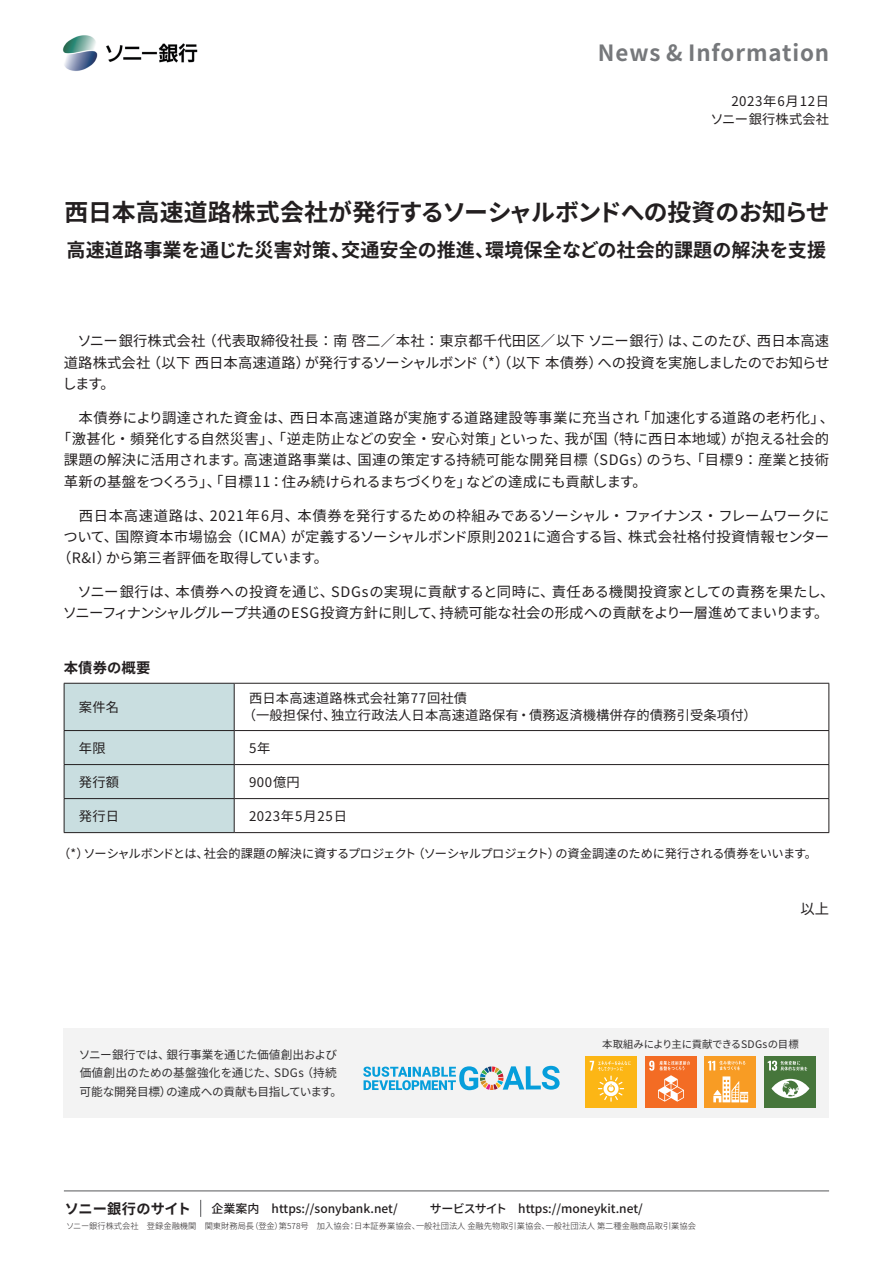
<style>
.page{position:relative;width:893px;height:1263px;background:#fff}
.page>*{position:absolute;margin:0;border:0;box-sizing:border-box;transform-origin:0 0}
.t1{font:700 23.85px "Noto Sans CJ Kjp";letter-spacing:-.01em;color:#231f20}
.t2{font:700 22.35px "Noto Sans CJ Kjp";letter-spacing:.04em;color:#76787b}
.t3{font:700 19.2px "Noto Sans CJ Kjp";color:#231f20}
.t4{font:14.4px/21.3px "Noto Sans CJ Kjp";letter-spacing:.01em;color:#231f20}
.t5{font:14.4px "Noto Sans CJ Kjp";letter-spacing:-.02em;color:#231f20}
.t6{font:14.4px "Noto Sans CJ Kjp";letter-spacing:-.03em;color:#231f20}
.t7{font:14.4px "Noto Sans CJ Kjp";letter-spacing:-.025em;color:#231f20}
.t8{font:14.4px "Noto Sans CJ Kjp";letter-spacing:-.015em;color:#231f20}
.t9{font:14.4px "Noto Sans CJ Kjp";letter-spacing:.03em;color:#231f20}
.t10{font:14.4px/21.3px "Noto Sans CJ Kjp";letter-spacing:-.035em;color:#231f20}
.t11{font:14.4px "Noto Sans CJ Kjp";letter-spacing:-.055em;color:#231f20}
.t12{font:14.4px "Noto Sans CJ Kjp";letter-spacing:-.09em;color:#231f20}
.t13{font:14.4px "Noto Sans CJ Kjp";letter-spacing:-.01em;color:#231f20}
.t14{font:14.4px "Noto Sans CJ Kjp";letter-spacing:.045em;color:#231f20}
.t15{font:700 14.4px "Noto Sans CJ Kjp";letter-spacing:.01em;color:#231f20}
.t16{font:700 14.25px "Noto Sans CJ Kjp";letter-spacing:.005em;color:#231f20}
.t17{font:13.35px "Noto Sans CJ Kjp";letter-spacing:.01em;color:#231f20}
.t18{font:13.35px/18px "Noto Sans CJ Kjp";letter-spacing:.04em;color:#231f20;text-align:right}
.t19{font:13.35px "Noto Sans CJ Kjp";letter-spacing:.06em;color:#231f20}
.t20{font:12.15px "Noto Sans CJ Kjp";letter-spacing:-.03em;color:#231f20}
.t21{font:12.15px "Noto Sans CJ Kjp";letter-spacing:-.01em;color:#231f20}
.t22{font:12.15px "Noto Sans CJ Kjp";letter-spacing:-.075em;color:#231f20}
.t23{font:12.15px "Noto Sans CJ Kjp";letter-spacing:-.08em;color:#231f20}
.t24{font:500 12px "Noto Sans CJ Kjp";color:#231f20}
.t25{font:11.7px/18.6px "Noto Sans CJ Kjp";letter-spacing:-.02em;color:#312f30}
.t26{font:11.7px "Noto Sans CJ Kjp";letter-spacing:-.04em;color:#312f30}
.t27{font:10.35px "Noto Sans CJ Kjp";letter-spacing:-.01em;color:#312f30}
.t28{font:300 8.25px "Noto Sans CJ Kjp";color:#231f20}
</style>
<div class="page">
<img style="left:62px;top:35px;width:136px;height:36px">
<div style="left:65px;top:684px;width:169px;height:148px;background:#c9dee0"></div>
<hr style="left:64px;top:683px;width:1px;height:47px;background:#231f20">
<hr style="left:234px;top:683px;width:1px;height:47px;background:#231f20">
<hr style="left:828px;top:683px;width:1px;height:47px;background:#231f20">
<hr style="left:64px;top:731px;width:1px;height:33px;background:#231f20">
<hr style="left:234px;top:731px;width:1px;height:33px;background:#231f20">
<hr style="left:828px;top:731px;width:1px;height:33px;background:#231f20">
<hr style="left:64px;top:765px;width:1px;height:33px;background:#231f20">
<hr style="left:234px;top:765px;width:1px;height:33px;background:#231f20">
<hr style="left:828px;top:765px;width:1px;height:33px;background:#231f20">
<hr style="left:64px;top:799px;width:1px;height:33px;background:#231f20">
<hr style="left:234px;top:799px;width:1px;height:33px;background:#231f20">
<hr style="left:828px;top:799px;width:1px;height:33px;background:#231f20">
<hr style="left:64px;top:683px;width:170px;height:1px;background:#231f20">
<hr style="left:234px;top:683px;width:595px;height:1px;background:#231f20">
<hr style="left:64px;top:730px;width:170px;height:1px;background:#231f20">
<hr style="left:234px;top:730px;width:595px;height:1px;background:#231f20">
<hr style="left:64px;top:764px;width:170px;height:1px;background:#231f20">
<hr style="left:234px;top:764px;width:595px;height:1px;background:#231f20">
<hr style="left:64px;top:798px;width:170px;height:1px;background:#231f20">
<hr style="left:234px;top:798px;width:595px;height:1px;background:#231f20">
<hr style="left:64px;top:832px;width:170px;height:1px;background:#231f20">
<hr style="left:234px;top:832px;width:595px;height:1px;background:#231f20">
<div style="left:64px;top:1028px;width:765px;height:89px;background:#f3f3f3"></div>
<svg style="left:363px;top:1066px;width:197px;height:24px"></svg>
<div style="left:585px;top:1056px;width:51px;height:51px;background:#fcb615"></div>
<svg style="left:590px;top:1061px;width:41px;height:41px"></svg>
<div style="left:645px;top:1056px;width:51px;height:51px;background:#f36c24"></div>
<svg style="left:649px;top:1061px;width:41px;height:40px"></svg>
<div style="left:705px;top:1056px;width:51px;height:51px;background:#f89c24"></div>
<svg style="left:713px;top:1076px;width:35px;height:26px"></svg>
<svg style="left:708px;top:1061px;width:37px;height:9px"></svg>
<div style="left:765px;top:1056px;width:51px;height:51px;background:#46763b"></div>
<svg style="left:771px;top:1079px;width:38px;height:19px"></svg>
<svg style="left:768px;top:1061px;width:39px;height:10px"></svg>
<hr style="left:64px;top:1191px;width:765px;height:1px;background:#57585a">
<svg style="left:200px;top:1200px;width:1px;height:17px"></svg>
<h2 class="t2" style="left:598px;top:40px;width:233px">News &amp; Information</h2>
<p class="t18" style="left:710px;top:93px;width:120px">2023年6月12日<br>ソニー銀行株式会社</p>
<h1 class="t1" style="left:65px;top:199px;width:767px">西日本高速道路株式会社が発行するソーシャルボンドへの投資のお知らせ</h1>
<h3 class="t3" style="left:485px;top:239px;width:343px">環境保全などの社会的課題の解決を支援</h3>
<h3 class="t3" style="left:67px;top:239px;width:285px">高速道路事業を通じた災害対策、</h3>
<h3 class="t3" style="left:341px;top:239px;width:155px">交通安全の推進、</h3>
<p class="t4" style="left:203px;top:331px;width:472px">（代表取締役社長：南啓二／本社：東京都千代田区／以下ソニー銀行）</p>
<p class="t4" style="left:64px;top:331px;width:143px">　ソニー銀行株式会社</p>
<p class="t4" style="left:757px;top:331px;width:74px">西日本高速</p>
<p class="t4" style="left:691px;top:331px;width:71px">このたび、</p>
<p class="t4" style="left:668px;top:331px;width:30px">は、</p>
<p class="t4" style="left:147px;top:352px;width:165px">（以下西日本高速道路）</p>
<p class="t4" style="left:474px;top:352px;width:131px">（*）（以下本債券）</p>
<p class="t12" style="left:305px;top:354px;width:175px">が発行するソーシャルボンド</p>
<p class="t4" style="left:62px;top:352px;width:89px">道路株式会社します。</p>
<p class="t11" style="left:598px;top:354px;width:234px">への投資を実施しましたのでお知らせ</p>
<p class="t9" style="left:290px;top:409px;width:351px">西日本高速道路が実施する道路建設等事業に充当され</p>
<p class="t4" style="left:636px;top:407px;width:190px">「加速化する道路の老朽化「</p>
<p class="t4" style="left:64px;top:407px;width:230px">　本債券により調達された資金は、</p>
<p class="t4" style="left:820px;top:407px;width:16px">、</p>
<p class="t4" style="left:57px;top:428px;width:449px">「激甚化・頻発化する自然災害」、「逆走防止などの安全・安心対策」</p>
<p class="t4" style="left:564px;top:428px;width:45px">我が国</p>
<p class="t4" style="left:499px;top:428px;width:70px">といった、</p>
<p class="t4" style="left:605px;top:428px;width:132px">（特に西日本地域）</p>
<p class="t4" style="left:730px;top:428px;width:100px">が抱える社会的</p>
<p class="t4" style="left:585px;top:450px;width:68px">（SDGs）</p>
<p class="t4" style="left:646px;top:450px;width:184px">のうち、「目標9：産業と技術</p>
<p class="t4" style="left:357px;top:450px;width:232px">国連の策定する持続可能な開発目標</p>
<p class="t4" style="left:64px;top:450px;width:185px">課題の解決に活用されます。</p>
<p class="t4" style="left:244px;top:450px;width:118px">高速道路事業は、</p>
<p class="t6" style="left:64px;top:473px;width:409px">革新の基盤をつくろう」、「目標11：住み続けられるまちづくりを」</p>
<p class="t5" style="left:210px;top:507px;width:621px">2021年6月、本債券を発行するための枠組みであるソーシャル・ファイナンス・フレームワークに</p>
<p class="t13" style="left:466px;top:473px;width:182px">などの達成にも貢献します。</p>
<p class="t14" style="left:64px;top:507px;width:151px">　西日本高速道路は、</p>
<p class="t4" style="left:230px;top:526px;width:67px">（ICMA）</p>
<p class="t8" style="left:291px;top:528px;width:342px">が定義するソーシャルボンド原則2021に適合する旨、</p>
<p class="t4" style="left:115px;top:526px;width:119px">国際資本市場協会</p>
<p class="t4" style="left:628px;top:526px;width:203px">株式会社格付投資情報センター</p>
<p class="t10" style="left:106px;top:526px;width:224px;text-indent:-43px">ついて、<br>から第三者評価を取得しています。</p>
<p class="t4" style="left:57px;top:547px;width:55px">（ R &amp; ）I</p>
<p class="t4" style="left:176px;top:581px;width:160px">本債券への投資を通じ、</p>
<p class="t4" style="left:64px;top:581px;width:116px">　ソニー銀行は、</p>
<p class="t4" style="left:331px;top:581px;width:225px">SDGsの実現に貢献すると同時に、</p>
<p class="t4" style="left:552px;top:581px;width:284px">責任ある機関投資家としての責務を果たし、</p>
<p class="t7" style="left:63px;top:605px;width:384px">ソニーフィナンシャルグループ共通のESG投資方針に則して、</p>
<p class="t4" style="left:440px;top:603px;width:390px">持続可能な社会の形成への貢献をより一層進めてまいります。</p>
<p class="t15" style="left:64px;top:659px;width:88px">本債券の概要</p>
<p class="t17" style="left:79px;top:699px;width:42px">案件名</p>
<p class="t17" style="left:79px;top:740px;width:28px">年限</p>
<p class="t17" style="left:79px;top:774px;width:42px">発行額</p>
<p class="t17" style="left:79px;top:808px;width:42px">発行日</p>
<p class="t17" style="left:249px;top:691px;width:220px">西日本高速道路株式会社第77回社債</p>
<p class="t17" style="left:243px;top:708px;width:95px">（一般担保付、</p>
<p class="t17" style="left:249px;top:740px;width:23px">5年</p>
<p class="t17" style="left:331px;top:708px;width:427px">独立行政法人日本高速道路保有・債務返済機構併存的債務引受条項付(</p>
<p class="t17" style="left:249px;top:774px;width:52px">900億円</p>
<p class="t19" style="left:249px;top:808px;width:99px">2023年5月25日</p>
<p class="t20" style="left:58px;top:846px;width:32px">（*）</p>
<p class="t22" style="left:412px;top:846px;width:149px">（ソーシャルプロジェクト）</p>
<p class="t21" style="left:204px;top:846px;width:214px">社会的課題の解決に資するプロジェクト</p>
<p class="t20" style="left:555px;top:846px;width:263px">の資金調達のために発行される債券をいいます。</p>
<p class="t23" style="left:83px;top:846px;width:127px">ソーシャルボンドとは、</p>
<p class="t4" style="left:800px;top:898px;width:30px">以上</p>
<p class="t26" style="left:79px;top:1048px;width:92px">ソニー銀行では、</p>
<p class="t25" style="left:167px;top:1045px;width:172px">銀行事業を通じた価値創出および</p>
<p class="t25" style="left:301px;top:1064px;width:37px">（持続</p>
<p class="t25" style="left:166px;top:1064px;width:177px;text-indent:-87px">価値創出のための基盤強化を通じた、<br>の達成への貢献も目指しています。</p>
<p class="t25" style="left:274px;top:1064px;width:31px">SDGs</p>
<p class="t25" style="left:80px;top:1082px;width:93px">可能な開発目標）</p>
<p class="t27" style="left:602px;top:1038px;width:198px">本取組みにより主に貢献できるSDGsの目標</p>
<p class="t16" style="left:65px;top:1200px;width:128px">ソニー銀行のサイト</p>
<p class="t24" style="left:212px;top:1202px;width:188px">企業案内　https://sonybank.net/</p>
<p class="t24" style="left:430px;top:1202px;width:215px">サービスサイト　https://moneykit.net/</p>
<p class="t28" style="left:250px;top:1221px;width:101px">（登金第） 578号　加入協会</p>
<p class="t28" style="left:546px;top:1221px;width:152px">一般社団法人第二種金融商品取引業協会</p>
<p class="t28" style="left:66px;top:1221px;width:190px">ソニー銀行株式会社　登録金融機関　関東財務局長</p>
<p class="t28" style="left:354px;top:1221px;width:67px">日本証券業協会、</p>
<p class="t28" style="left:416px;top:1221px;width:135px">一般社団法人金融先物取引業協会、</p>
<p class="t28" style="left:348px;top:1221px;width:10px">：</p>
</div>
